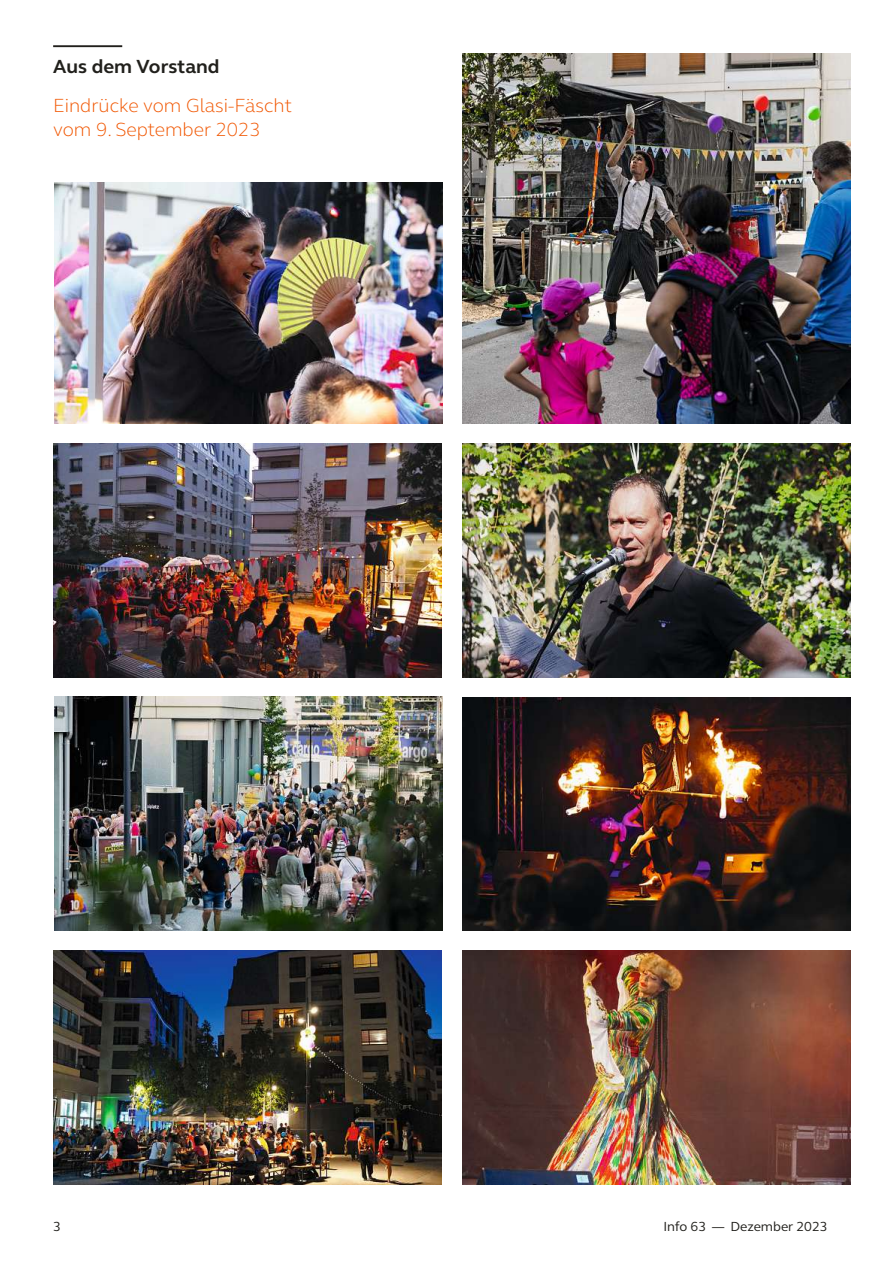
<style>
.page{position:relative;width:893px;height:1263px;background:#fff}
.page>*{position:absolute;margin:0;border:0;box-sizing:border-box;transform-origin:0 0}
.t1{font:300 19.5px/24px "FS Elliot";color:#f15600}
.t2{font:700 19.5px "FS Elliot";color:#21201c}
.t3{font:13.5px "FS Elliot";color:#21201c}
</style>
<div class="page">
<hr style="left:53px;top:45px;width:69px;height:2px;background:#21201c">
<img style="left:462px;top:53px;width:388px;height:371px">
<img style="left:54px;top:183px;width:388px;height:241px">
<img style="left:53px;top:443px;width:388px;height:234px">
<img style="left:54px;top:697px;width:388px;height:234px">
<img style="left:53px;top:950px;width:388px;height:234px">
<img style="left:462px;top:950px;width:388px;height:234px">
<img style="left:462px;top:697px;width:388px;height:234px">
<img style="left:462px;top:443px;width:388px;height:234px">
<p class="t2" style="left:53px;top:59px;width:168px">Aus dem Vorstand</p>
<p class="t1" style="left:53px;top:95px;width:241px">Eindrücke vom Glasi-Fäscht vom 9. September 2023</p>
<p class="t3" style="left:53px;top:1217px;width:9px">3</p>
<p class="t3" style="left:663px;top:1217px;width:166px">Info 63 — Dezember 2023</p>
</div>
